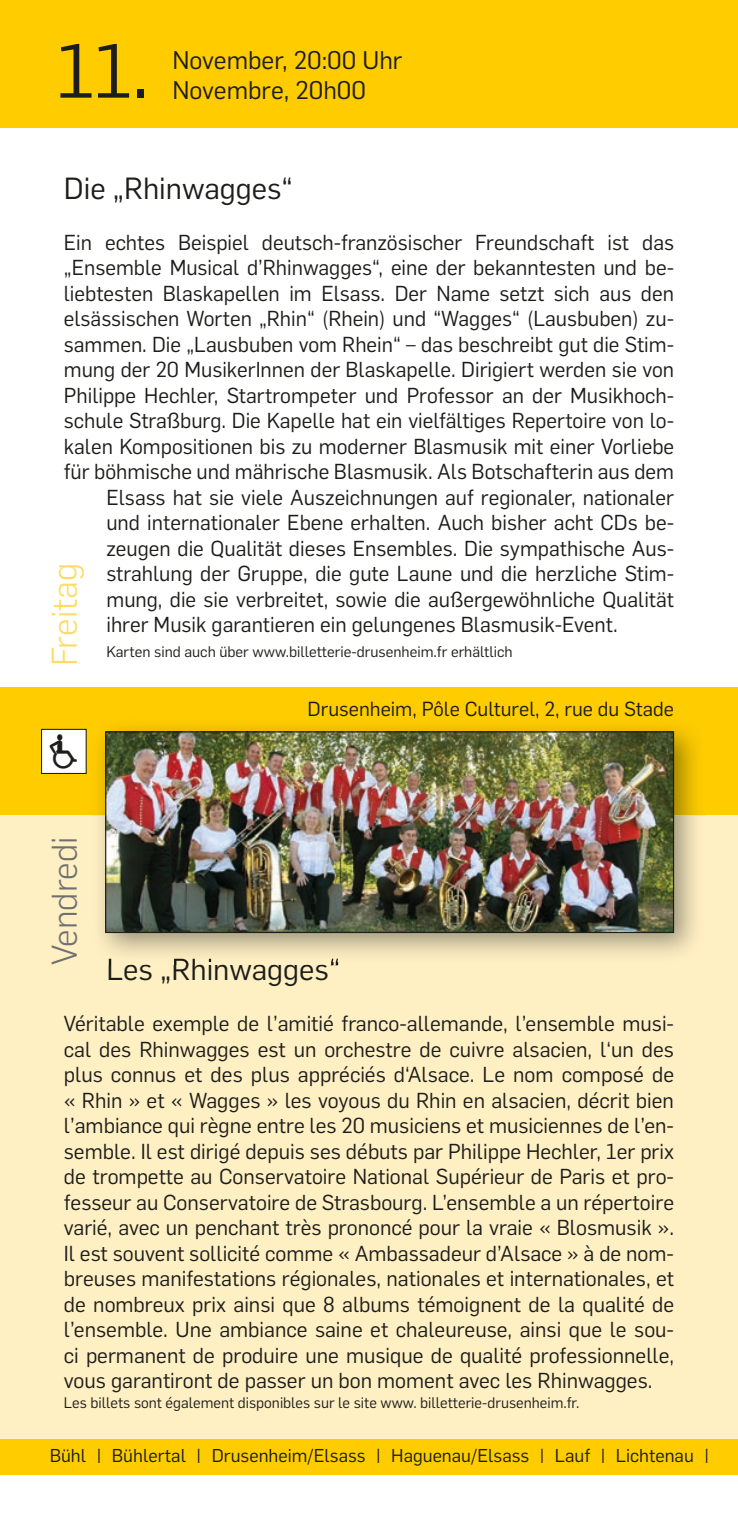
<style>
.page{position:relative;width:738px;height:1517px;background:#fff}
.page>*{position:absolute;margin:0;border:0;box-sizing:border-box;transform-origin:0 0}
.t1{font:75px "Flama";color:#1d1d1b}
.t2{font:300 35px "Flama";color:#70706f}
.t3{font:300 35px "Flama";color:#ffdb63}
.t4{font:30px "Flama";color:#1d1d1b}
.t5{font:25px/30px "Flama";color:#1d1d1b}
.t6{font:21.25px/25.5px "Flama";color:#1d1d1b;text-align:justify}
.t7{font:20px "Flama";color:#1d1d1b}
.t8{font:18.25px "Flama";color:#1d1d1b}
.t9{font:15px "Flama";color:#1d1d1b}
</style>
<div class="page">
<div style="left:0;top:815px;width:737px;height:625px;background:#fff0c4"></div>
<div style="left:0;top:1439px;width:737px;height:35px;background:#fc0"></div>
<div style="left:0;top:0;width:737px;height:128px;background:#fc0"></div>
<div style="left:0;top:687px;width:737px;height:128px;background:#fc0"></div>
<div style="left:42px;top:729px;width:44px;height:44px;background:#fff"></div>
<div style="left:41px;top:729px;width:46px;height:45px;border:1px solid #1d1d1b"></div>
<img style="left:91px;top:718px;width:614px;height:246px">
<img style="left:109px;top:958px;width:229px;height:6px">
<img style="left:107px;top:733px;width:564px;height:198px">
<div style="left:105px;top:731px;width:568px;height:202px;border:1px solid #1d1d1b"></div>
<h1 class="t1" style="left:57px;top:19px;width:93px">11.</h1>
<p class="t5" style="left:172px;top:44px;width:231px">November, 20:00 Uhr<br>Novembre, 20h00</p>
<h3 class="t4" style="left:64px;top:167px;width:230px">Die „Rhinwagges“</h3>
<p class="t6" style="left:64px;top:228px;width:611px">Ein echtes Beispiel deutsch-französischer Freundschaft ist das</p>
<p class="t6" style="left:64px;top:253px;width:611px">„Ensemble Musical d’Rhinwagges“, eine der bekanntesten und be-</p>
<p class="t6" style="left:64px;top:279px;width:611px">liebtesten Blaskapellen im Elsass. Der Name setzt sich aus den</p>
<p class="t6" style="left:64px;top:304px;width:611px">elsässischen Worten „Rhin“ (Rhein) und “Wagges“ (Lausbuben) zu-</p>
<p class="t6" style="left:64px;top:330px;width:611px">sammen. Die „Lausbuben vom Rhein“ – das beschreibt gut die Stim-</p>
<p class="t6" style="left:64px;top:355px;width:611px">mung der 20 MusikerInnen der Blaskapelle. Dirigiert werden sie von</p>
<p class="t6" style="left:64px;top:381px;width:611px">Philippe Hechler, Startrompeter und Professor an der Musikhoch-</p>
<p class="t6" style="left:64px;top:406px;width:611px">schule Straßburg. Die Kapelle hat ein vielfältiges Repertoire von lo-</p>
<p class="t6" style="left:64px;top:432px;width:611px">kalen Kompositionen bis zu moderner Blasmusik mit einer Vorliebe</p>
<p class="t6" style="left:64px;top:457px;width:611px">für böhmische und mährische Blasmusik. Als Botschafterin aus dem</p>
<p class="t6" style="left:106px;top:483px;width:568px">Elsass hat sie viele Auszeichnungen auf regionaler, nationaler</p>
<p class="t6" style="left:106px;top:508px;width:568px">und internationaler Ebene erhalten. Auch bisher acht CDs be-</p>
<p class="t6" style="left:106px;top:534px;width:568px">zeugen die Qualität dieses Ensembles. Die sympathische Aus-</p>
<p class="t6" style="left:106px;top:559px;width:568px">strahlung der Gruppe, die gute Laune und die herzliche Stim-</p>
<p class="t6" style="left:106px;top:585px;width:568px">mung, die sie verbreitet, sowie die außergewöhnliche Qualität</p>
<p class="t6" style="left:106px;top:610px;width:512px">ihrer Musik garantieren ein gelungenes Blasmusik-Event.</p>
<p class="t9" style="left:106px;top:641px;width:407px">Karten sind auch über www.billetterie-drusenheim.fr erhältlich</p>
<h2 class="t3" style="left:41px;top:666px;width:105px;rotate:-90deg">Freitag</h2>
<p class="t7" style="left:307px;top:695px;width:368px">Drusenheim, Pôle Culturel, 2, rue du Stade</p>
<h2 class="t2" style="left:41px;top:965px;width:130px;rotate:-90deg">Vendredi</h2>
<h3 class="t4" style="left:106px;top:949px;width:235px">Les „Rhinwagges“</h3>
<p class="t6" style="left:64px;top:1009px;width:611px">Véritable exemple de l’amitié franco-allemande, l’ensemble musi&shy;cal des Rhinwagges est un orchestre de cuivre alsacien, l‘un des plus connus et des plus appréciés d‘Alsace. Le nom composé de « Rhin » et « Wagges » les voyous du Rhin en alsacien, décrit bien l’ambiance qui règne entre les 20 musiciens et musiciennes de l’en&shy;semble. Il est dirigé depuis ses débuts par Philippe Hechler, 1er prix de trompette au Conservatoire National Supérieur de Paris et pro&shy;fesseur au Conservatoire de Strasbourg. L’ensemble a un répertoire varié, avec un penchant très prononcé pour la vraie « Blosmusik ».<br>Il est souvent sollicité comme « Ambassadeur d’Alsace » à de nom&shy;breuses manifestations régionales, nationales et internationales, et de nombreux prix ainsi que 8 albums témoignent de la qualité de l’ensemble. Une ambiance saine et chaleureuse, ainsi que le sou&shy;ci permanent de produire une musique de qualité professionnelle, vous garantiront de passer un bon moment avec les Rhinwagges.</p>
<p class="t9" style="left:64px;top:1392px;width:516px">Les billets sont également disponibles sur le site www. billetterie-drusenheim.fr.</p>
<p class="t8" style="left:50px;top:1442px;width:661px">Bühl | Bühlertal | Drusenheim/Elsass | Haguenau/Elsass | Lauf | Lichtenau |</p>
</div>
